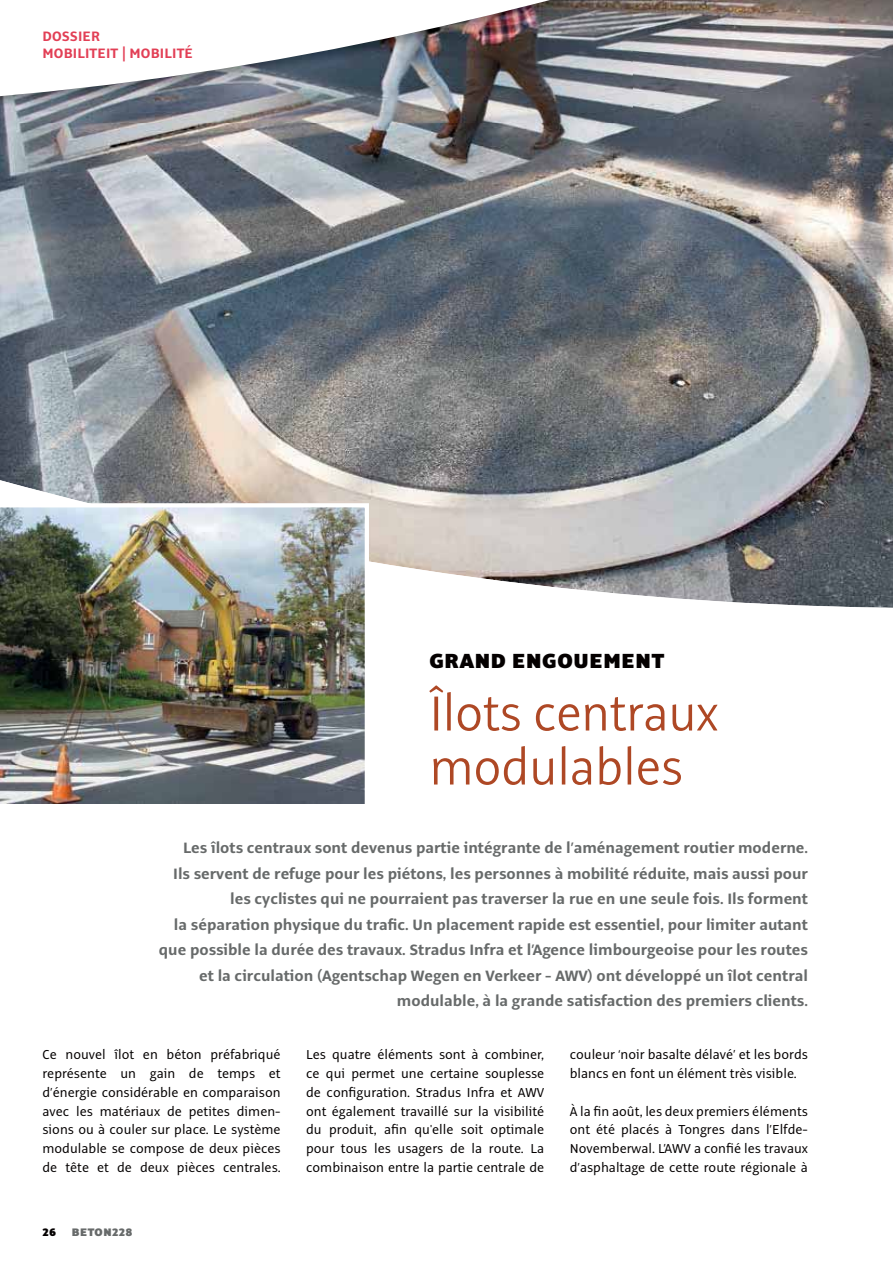
<style>
.page{position:relative;width:893px;height:1263px;background:#fff}
.page>*{position:absolute;margin:0;border:0;box-sizing:border-box;transform-origin:0 0}
.t1{font:300 54px/54px "Alto Pro";letter-spacing:-.01em;color:#ae4825}
.t2{font:900 22.5px "Alto Pro";letter-spacing:.03em;color:#040000}
.t3{font:700 16.5px/25.5px "Alto Pro";color:#676a6a;text-align:right}
.t4{font:700 15px/16.5px "Alto Pro";letter-spacing:.01em;color:#e23f55}
.t5{font:14.25px/18.8px "Alto Pro";color:#040000;text-align:justify}
.t6{font:900 12px "Alto Pro";letter-spacing:.04em;color:#676a6a}
.t7{font:900 12px "Alto Pro";color:#040000}
</style>
<div class="page">
<img style="left:0;top:0;width:893px;height:608px">
<img style="left:0;top:503px;width:369px;height:301px">
<img style="left:0;top:0;width:633px;height:123px">
<img style="left:0;top:0;width:619px;height:109px">
<p class="t4" style="left:43px;top:30px;width:152px">DOSSIER<br>MOBILITEIT | MOBILITÉ</p>
<h2 class="t2" style="left:429px;top:652px;width:236px">GRAND ENGOUEMENT</h2>
<h1 class="t1" style="left:429px;top:691px;width:290px">Îlots centraux modulables</h1>
<p class="t3" style="left:159px;top:836px;width:651px">Les îlots centraux sont devenus partie intégrante de l’aménagement routier moderne.<br>Ils servent de refuge pour les piétons, les personnes à mobilité réduite, mais aussi pour les cyclistes qui ne pourraient pas traverser la rue en une seule fois. Ils forment<br>la séparation physique du trafic. Un placement rapide est essentiel, pour limiter autant que possible la durée des travaux. Stradus Infra et l’Agence limbourgeoise pour les routes et la circulation (Agentschap Wegen en Verkeer - AWV) ont développé un îlot central modulable, à la grande satisfaction des premiers clients.</p>
<p class="t5" style="left:43px;top:1047px;width:240px">Ce nouvel îlot en béton préfabriqué représente un gain de temps et d’énergie considérable en comparaison avec les matériaux de petites dimen&shy;sions ou à couler sur place. Le système modulable se compose de deux pièces de tête et de deux pièces centrales.</p>
<p class="t5" style="left:306px;top:1047px;width:240px">Les quatre éléments sont à combiner, ce qui permet une certaine souplesse de configuration. Stradus Infra et AWV ont également travaillé sur la visibilité du produit, afin qu'elle soit optimale pour tous les usagers de la route. La combinaison entre la partie centrale de</p>
<p class="t5" style="left:570px;top:1047px;width:240px">couleur ‘noir basalte délavé’ et les bords blancs en font un élément très visible.</p>
<p class="t5" style="left:570px;top:1103px;width:240px">À la fin août, les deux premiers éléments ont été placés à Tongres dans l’Elfde-Novemberwal. L’AWV a confié les travaux d’asphaltage de cette route régionale à</p>
<p class="t7" style="left:43px;top:1227px;width:15px">26</p>
<p class="t6" style="left:72px;top:1227px;width:62px">BETON228</p>
</div>
